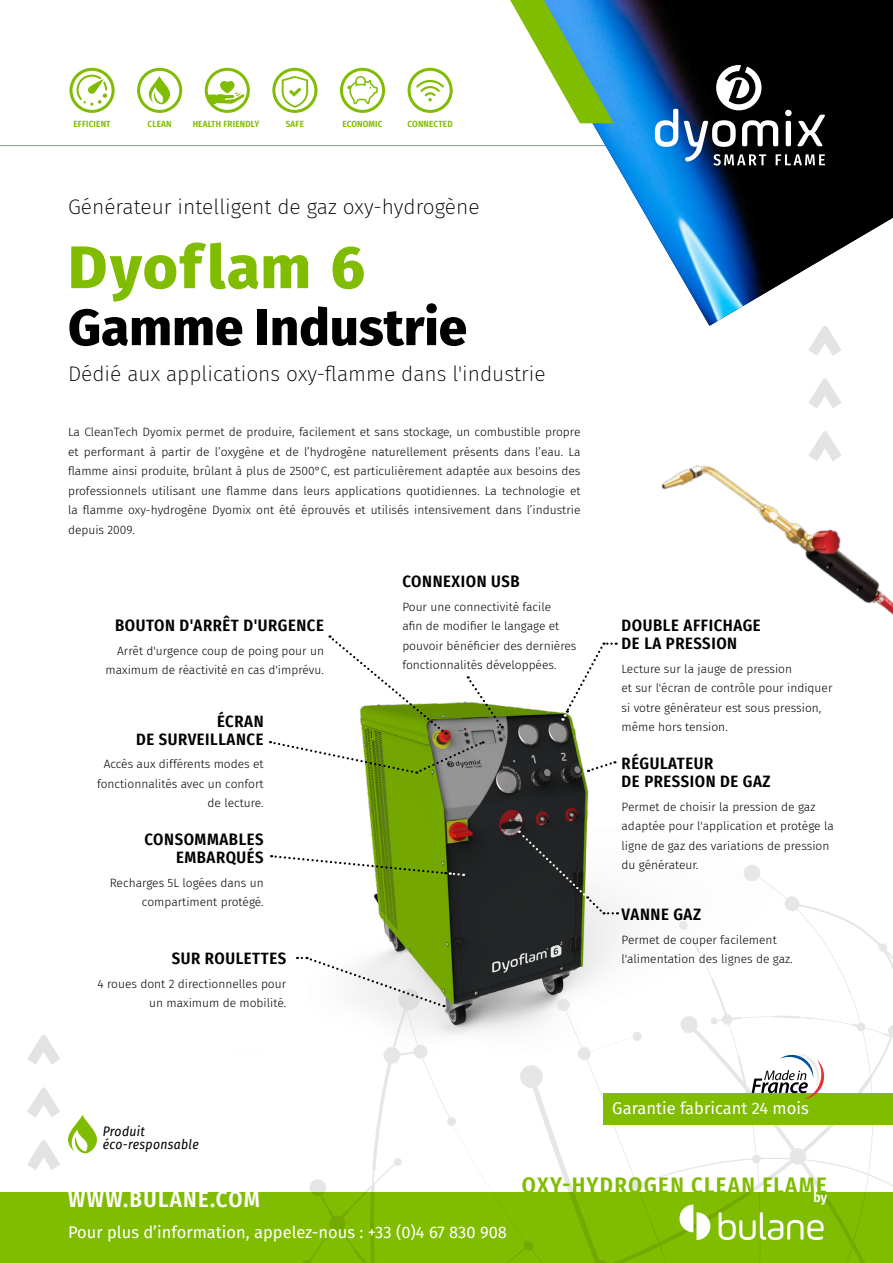
<style>
.page{position:relative;width:893px;height:1263px;background:#fff}
.page>*{position:absolute;margin:0;border:0;box-sizing:border-box;transform-origin:0 0}
.t1{font:800 60px "Fira Sans";letter-spacing:.025em;color:#80bc00}
.t2{font:800 51px "Fira Sans";color:#000}
.t3{font:600 22.5px "Fira Sans Condensed";letter-spacing:.06em;color:#80bc00}
.t4{font:600 22.5px "Fira Sans Condensed";letter-spacing:.06em;color:#fff}
.t5{font:200 21px "Fira Sans";color:#000}
.t6{font:600 16.5px/18px "Fira Sans Condensed";letter-spacing:.035em;color:#000;text-align:right}
.t7{font:16.5px "Fira Sans";color:#fff}
.t8{font:italic 13.5px/13.5px "Fira Sans Condensed";letter-spacing:.025em;color:#000}
.t9{font:300 12px/19.5px "Fira Sans";color:#000;text-align:right}
.t10{font:600 9px "Fira Sans Condensed";letter-spacing:.02em;color:#80bc00}
</style>
<div class="page">
<div style="left:0;top:1192px;width:893px;height:71px;background:#80bc00"></div>
<hr style="left:0;top:145px;width:626px;height:1px;background:#80bc00">
<svg style="left:303px;top:889px;width:590px;height:374px"></svg>
<img style="left:430px;top:0;width:463px;height:326px">
<svg style="left:679px;top:1204px;width:31px;height:36px"></svg>
<svg style="left:719px;top:1212px;width:105px;height:28px"></svg>
<svg style="left:655px;top:65px;width:170px;height:101px"></svg>
<svg style="left:77px;top:75px;width:30px;height:31px"></svg>
<div style="left:70px;top:68px;width:45px;height:45px;border:3px solid #80bc00;border-radius:50%"></div>
<div style="left:205px;top:68px;width:45px;height:45px;border:3px solid #80bc00;border-radius:50%"></div>
<div style="left:340px;top:68px;width:45px;height:45px;border:3px solid #80bc00;border-radius:50%"></div>
<div style="left:137px;top:68px;width:45px;height:45px;border:3px solid #80bc00;border-radius:50%"></div>
<div style="left:272px;top:68px;width:45px;height:45px;border:3px solid #80bc00;border-radius:50%"></div>
<svg style="left:347px;top:0;width:267px;height:123px"></svg>
<svg style="left:282px;top:76px;width:26px;height:32px"></svg>
<svg style="left:207px;top:81px;width:37px;height:23px"></svg>
<svg style="left:149px;top:76px;width:21px;height:29px"></svg>
<svg style="left:27px;top:1035px;width:33px;height:30px"></svg>
<svg style="left:27px;top:1087px;width:33px;height:30px"></svg>
<svg style="left:27px;top:1140px;width:33px;height:30px"></svg>
<svg style="left:809px;top:326px;width:32px;height:30px"></svg>
<svg style="left:810px;top:378px;width:30px;height:23px"></svg>
<img style="left:269px;top:706px;width:506px;height:350px">
<div style="left:603px;top:1093px;width:290px;height:31px;background:#80bc00"></div>
<svg style="left:68px;top:1115px;width:29px;height:39px"></svg>
<svg style="left:752px;top:1053px;width:73px;height:46px"></svg>
<img style="left:657px;top:401px;width:236px;height:315px">
<svg style="left:588px;top:760px;width:27px;height:12px"></svg>
<svg style="left:270px;top:635px;width:234px;height:140px"></svg>
<svg style="left:297px;top:956px;width:147px;height:52px"></svg>
<svg style="left:559px;top:642px;width:58px;height:80px"></svg>
<svg style="left:517px;top:830px;width:101px;height:85px"></svg>
<svg style="left:271px;top:854px;width:193px;height:23px"></svg>
<p class="t10" style="left:73px;top:116px;width:39px">EFFICIENT</p>
<p class="t10" style="left:148px;top:116px;width:26px">CLEAN</p>
<p class="t10" style="left:193px;top:116px;width:68px">HEALTH FRIENDLY</p>
<p class="t10" style="left:286px;top:116px;width:20px">SAFE</p>
<p class="t10" style="left:342px;top:116px;width:42px">ECONOMIC</p>
<p class="t10" style="left:408px;top:116px;width:47px">CONNECTED</p>
<h3 class="t5" style="left:68px;top:192px;width:413px">Générateur intelligent de gaz oxy-hydrogène</h3>
<h1 class="t1" style="left:68px;top:215px;width:298px">Dyoflam 6</h1>
<h2 class="t2" style="left:68px;top:283px;width:401px">Gamme Industrie</h2>
<h3 class="t5" style="left:68px;top:359px;width:479px">Dédié aux applications oxy-flamme dans l'industrie</h3>
<p class="t9" style="left:68px;top:422px;width:514px;text-align:justify">La CleanTech Dyomix permet de produire, facilement et sans stockage, un combustible propre et performant à partir de l’oxygène et de l’hydrogène naturellement présents dans l’eau. La flamme ainsi produite, brûlant à plus de 2500°C, est particulièrement adaptée aux besoins des professionnels utilisant une flamme dans leurs applications quotidiennes. La technologie et la flamme oxy-hydrogène Dyomix ont été éprouvés et utilisés intensivement dans l’industrie depuis 2009.</p>
<h3 class="t6" style="left:115px;top:615px;width:210px">BOUTON D'ARRÊT D'URGENCE</h3>
<p class="t9" style="left:106px;top:641px;width:220px">Arrêt d'urgence coup de poing pour un maximum de réactivité en cas d'imprévu.</p>
<h3 class="t6" style="left:136px;top:711px;width:129px">ÉCRAN<br>DE SURVEILLANCE</h3>
<p class="t9" style="left:97px;top:754px;width:168px">Accès aux différents modes et fonctionnalités avec un confort de lecture.</p>
<h3 class="t6" style="left:144px;top:829px;width:121px">CONSOMMABLES<br>EMBARQUÉS</h3>
<p class="t9" style="left:110px;top:872px;width:155px">Recharges 5L logées dans un compartiment protégé.</p>
<h3 class="t6" style="left:172px;top:948px;width:116px">SUR ROULETTES</h3>
<p class="t9" style="left:98px;top:974px;width:190px">4 roues dont 2 directionnelles pour un maximum de mobilité.</p>
<h3 class="t6" style="left:402px;top:571px;width:119px">CONNEXION USB</h3>
<p class="t9" style="left:402px;top:597px;width:176px;text-align:left">Pour une connectivité facile<br>afin de modifier le langage et pouvoir bénéficier des dernières fonctionnalités développées.</p>
<h3 class="t6" style="left:622px;top:615px;width:141px;text-align:left">DOUBLE AFFICHAGE<br>DE LA PRESSION</h3>
<p class="t9" style="left:621px;top:659px;width:212px;text-align:left">Lecture sur la jauge de pression<br>et sur l'écran de contrôle pour indiquer si votre générateur est sous pression, même hors tension.</p>
<h3 class="t6" style="left:622px;top:753px;width:151px;text-align:left">RÉGULATEUR<br>DE PRESSION DE GAZ</h3>
<p class="t9" style="left:621px;top:797px;width:214px;text-align:left">Permet de choisir la pression de gaz adaptée pour l'application et protège la ligne de gaz des variations de pression du générateur.</p>
<h3 class="t6" style="left:622px;top:904px;width:81px">VANNE GAZ</h3>
<p class="t9" style="left:621px;top:930px;width:173px;text-align:left">Permet de couper facilement l'alimentation des lignes de gaz.</p>
<p class="t8" style="left:103px;top:1124px;width:97px">Produit éco-responsable</p>
<h3 class="t7" style="left:612px;top:1096px;width:198px">Garantie fabricant 24 mois</h3>
<h3 class="t4" style="left:68px;top:1181px;width:193px">WWW.BULANE.COM</h3>
<h3 class="t7" style="left:68px;top:1219px;width:440px">Pour plus d’information, appelez-nous : +33 (0)4 67 830 908</h3>
<h3 class="t3" style="left:522px;top:1166px;width:307px">OXY-HYDROGEN CLEAN FLAME<sub>by</sub></h3>
</div>
